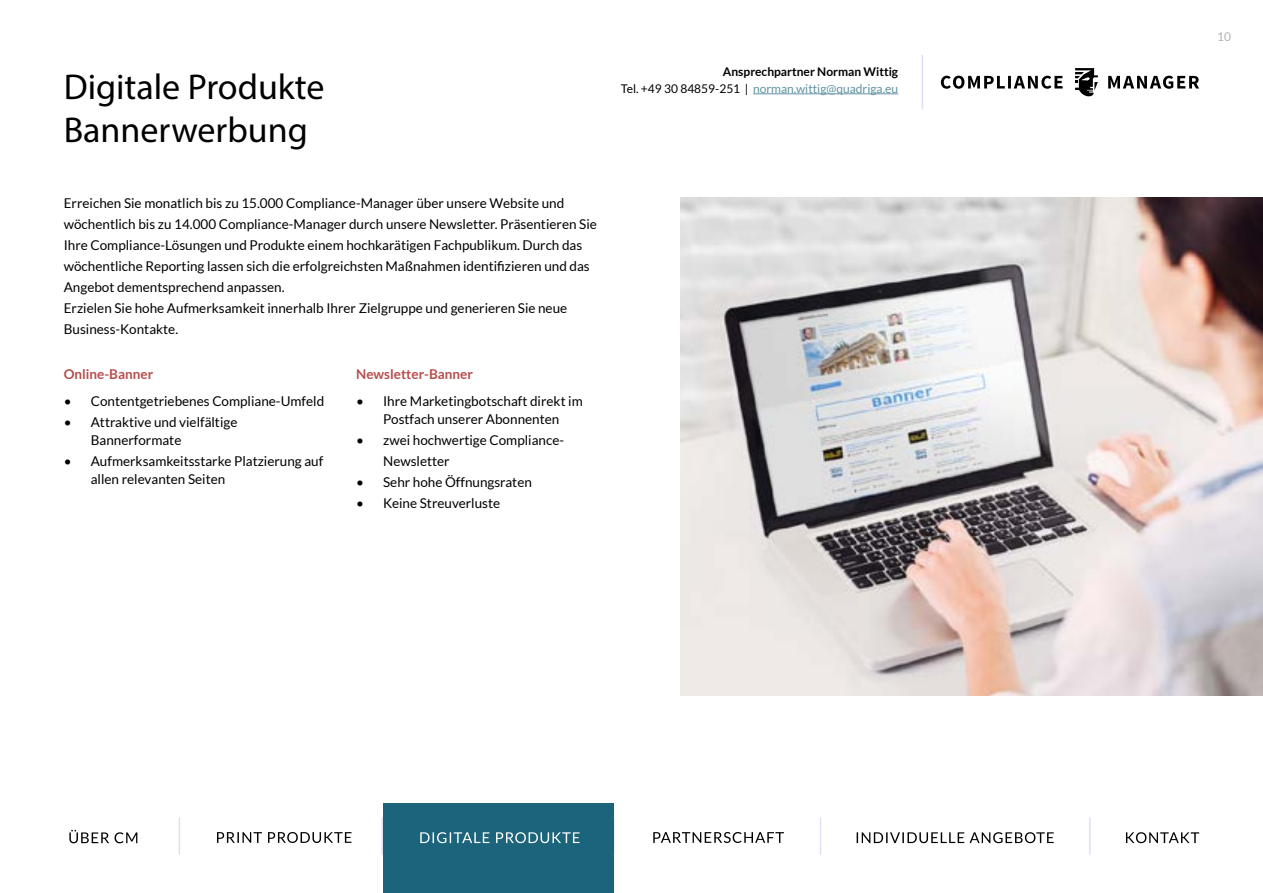
<style>
.page{position:relative;width:1263px;height:893px;background:#fff}
.page>*{position:absolute;margin:0;border:0;box-sizing:border-box;transform-origin:0 0}
.t1{font:36px "Myriad Pro";color:#000}
.t2{font:13.5px/21px "Lato";color:#000}
.t3{font:700 13.5px "Lato";color:#b64d4d}
.t4{font:12px "Lato";color:#6092a3}
.t5{font:700 12px "Lato";color:#000}
.t6{font:12px "Lato";color:#b2b2b2}
.s1{color:#000}
</style>
<div class="page">
<hr style="left:921px;top:55px;width:2px;height:54px;background:#e0e0f4">
<hr style="left:753px;top:93px;width:145px;height:1px;background:#6092a3">
<hr style="left:613px;top:817px;width:1px;height:38px;background:#e0e0f4">
<hr style="left:820px;top:817px;width:1px;height:38px;background:#e0e0f4">
<hr style="left:1089px;top:817px;width:1px;height:38px;background:#e0e0f4">
<hr style="left:381px;top:817px;width:2px;height:38px;background:#e0e0f4">
<hr style="left:179px;top:817px;width:1px;height:38px;background:#e0e0f4">
<svg style="left:941px;top:68px;width:258px;height:28px"></svg>
<svg style="left:217px;top:832px;width:134px;height:11px"></svg>
<svg style="left:653px;top:832px;width:131px;height:11px"></svg>
<svg style="left:857px;top:832px;width:197px;height:11px"></svg>
<svg style="left:1126px;top:832px;width:73px;height:11px"></svg>
<svg style="left:69px;top:830px;width:68px;height:13px"></svg>
<div style="left:383px;top:804px;width:230px;height:89px;background:#1c647c"></div>
<svg style="left:420px;top:832px;width:159px;height:11px"></svg>
<img style="left:680px;top:197px;width:583px;height:499px">
<p class="t5" style="left:723px;top:66px;width:177px">Ansprechpartner Norman Wittig</p>
<h1 class="t1" style="left:64px;top:69px;width:262px">Digitale Produkte</h1>
<p class="t4" style="left:621px;top:82px;width:279px"><span class="s1">Tel. +49 30 84859-251 |</span> norman.wittig@quadriga.eu</p>
<h1 class="t1" style="left:64px;top:112px;width:246px">Bannerwerbung</h1>
<p class="t2" style="left:64px;top:193px;width:535px">Erreichen Sie monatlich bis zu 15.000 Compliance-Manager über unsere Website und wöchentlich bis zu 14.000 Compliance-Manager durch unsere Newsletter. Präsentieren Sie Ihre Compliance-Lösungen und Produkte einem hochkarätigen Fachpublikum. Durch das wöchentliche Reporting lassen sich die erfolgreichsten Maßnahmen identifizieren und das Angebot dementsprechend anpassen.<br>Erzielen Sie hohe Aufmerksamkeit innerhalb Ihrer Zielgruppe und generieren Sie neue Business-Kontakte.</p>
<p class="t3" style="left:64px;top:367px;width:91px">Online-Banner</p>
<p class="t2" style="left:64px;top:391px;width:262px">• Contentgetriebenes Compliane-Umfeld</p>
<p class="t2" style="left:91px;top:414px;width:148px;line-height:18px;text-indent:-27px">• Attraktive und vielfältige<br>Bannerformate</p>
<p class="t2" style="left:91px;top:453px;width:234px;line-height:18px;text-indent:-27px">• Aufmerksamkeitsstarke Platzierung auf allen relevanten Seiten</p>
<p class="t3" style="left:356px;top:367px;width:118px">Newsletter-Banner</p>
<p class="t2" style="left:356px;top:393px;width:228px;line-height:18px;text-align:center">• Ihre Marketingbotschaft direkt im<br>Postfach unserer Abonnenten</p>
<p class="t2" style="left:383px;top:430px;width:182px;text-indent:-27px">• zwei hochwertige Compliance-<br>Newsletter</p>
<p class="t2" style="left:356px;top:472px;width:177px">• Sehr hohe Öffnungsraten</p>
<p class="t2" style="left:356px;top:493px;width:146px">• Keine Streuverluste</p>
<p class="t6" style="left:1217px;top:30px;width:15px">10</p>
</div>
